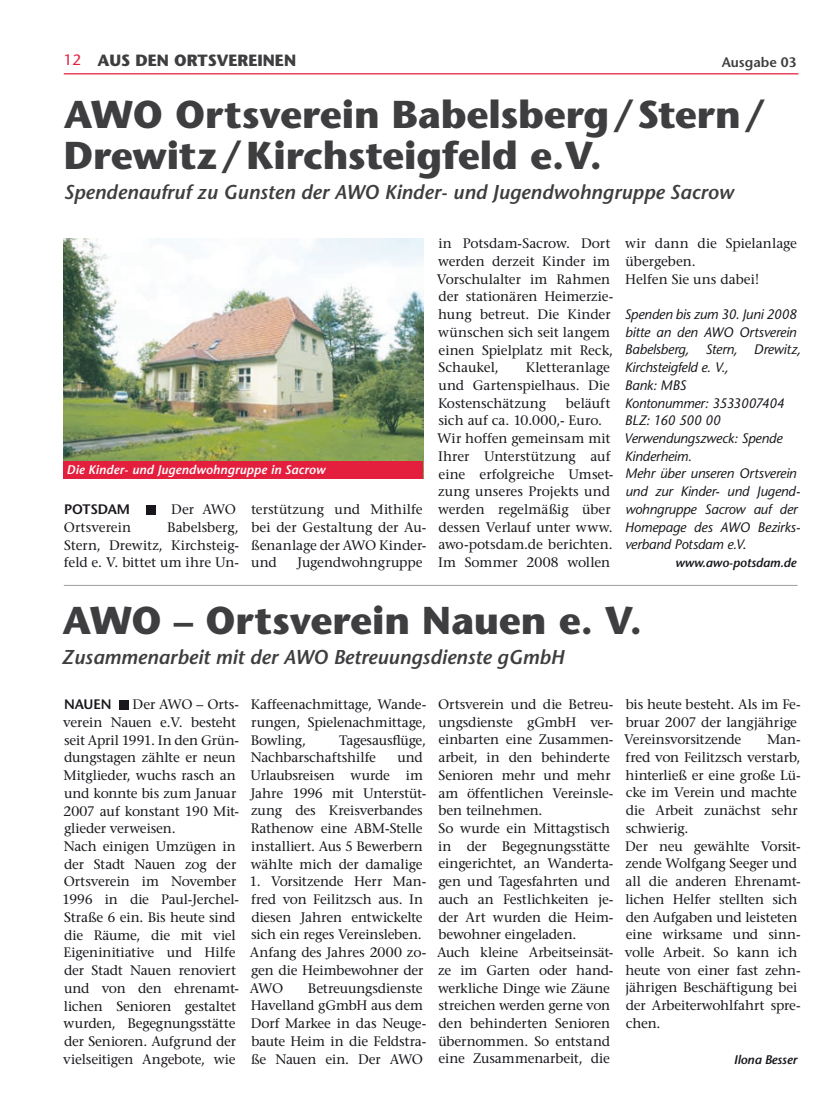
<style>
.page{position:relative;width:833px;height:1117px;background:#fff}
.page>*{position:absolute;margin:0;border:0;box-sizing:border-box;transform-origin:0 0}
.t1{font:700 38.75px/41.2px "Stone Sans";letter-spacing:-.005em;color:#3e3e40}
.t2{font:italic 600 20px "Stone Sans";color:#3e3e40}
.t3{font:700 16.25px "Stone Sans";color:#3e3e40}
.t4{font:13.75px/17.8px "Stone Serif";letter-spacing:-.005em;color:#1a171c}
.t5{font:italic 13.75px/17.8px "Stone Sans";letter-spacing:-.015em;color:#1a171c}
.t6{font:600 13.75px "Stone Sans";letter-spacing:-.015em;color:#1a171c}
.t7{font:600 13.75px "Stone Sans";color:#3e3e40}
.t8{font:italic 600 12.5px "Stone Sans";letter-spacing:.01em;color:#fff}
.t9{font:italic 600 12.5px "Stone Sans";letter-spacing:-.01em;color:#1a171c}
.s1{font-weight:400;font-size:15px;color:#e41f3e}
.s2{font-family:"Stone Serif";font-style:normal}
</style>
<div class="page">
<hr style="left:64px;top:73px;width:734px;height:1px;background:#e41f3e">
<img style="left:64px;top:238px;width:359px;height:223px">
<div style="left:64px;top:461px;width:359px;height:17px;background:#e41f3e"></div>
<div style="left:146px;top:505px;width:9px;height:9px;background:#1a171c"></div>
<div style="left:119px;top:700px;width:10px;height:9px;background:#1a171c"></div>
<hr style="left:64px;top:585px;width:733px;height:1px;background:#9d9ea0">
<p class="t3" style="left:64px;top:50px;width:234px"><span class="s1">12</span> AUS DEN ORTSVEREINEN</p>
<p class="t7" style="left:721px;top:53px;width:76px">Ausgabe 03</p>
<h1 class="t1" style="left:64px;top:93px;width:704px">AWO Ortsverein Babelsberg/Stern/<br>Drewitz/Kirchsteigfeld e.V.</h1>
<h2 class="t2" style="left:64px;top:179px;width:671px">Spendenaufruf zu Gunsten der AWO Kinder- und Jugendwohngruppe Sacrow</h2>
<p class="t4" style="left:625px;top:234px;width:173px">wir dann die Spielanlage übergeben.<br>Helfen Sie uns dabei!</p>
<p class="t5" style="left:624px;top:305px;width:178px">Spenden bis zum 30. Juni 2008 bitte an den AWO Ortsverein<br>Babelsberg, Stern, Drewitz,<br>Kirchsteigfeld e. V.,<br>Bank: MBS<br>Kontonummer: 3533007404<br>BLZ: 160 500 00<br>Verwendungszweck: Spende<br>Kinderheim.<br>Mehr über unseren Ortsverein und zur Kinder- und Jugend&shy;wohngruppe Sacrow auf der<br>Homepage des AWO Bezirks&shy;verband Potsdam e.V<span class="s2">.</span></p>
<p class="t9" style="left:675px;top:555px;width:123px">www.awo-potsdam.de</p>
<h1 class="t1" style="left:63px;top:598px;width:581px">AWO – Ortsverein Nauen e. V.</h1>
<h2 class="t2" style="left:62px;top:644px;width:504px">Zusammenarbeit mit der AWO Betreuungsdienste gGmbH</h2>
<p class="t6" style="left:64px;top:695px;width:49px">NAUEN</p>
<p class="t4" style="left:437px;top:234px;width:178px">in Potsdam-Sacrow. Dort werden derzeit Kinder im<br>Vorschulalter im Rahmen der stationären Heimerzie&shy;hung betreut. Die Kinder wünschen sich seit langem einen Spielplatz mit Reck,<br>Schaukel,</p>
<p class="t4" style="left:438px;top:358px;width:173px;text-align:justify;text-indent:88px">Kletteranlage und Gartenspielhaus. Die Kostenschätzung</p>
<p class="t4" style="left:437px;top:394px;width:178px;text-indent:129px">beläuft sich auf ca. 10.000,- Euro.<br>Wir hoffen gemeinsam mit<br>Ihrer Unterstützung auf eine erfolgreiche Umset&shy;zung unseres Projekts und werden regelmäßig über dessen Verlauf unter www. awo-potsdam.de berichten.<br>Im Sommer 2008 wollen</p>
<p class="t8" style="left:66px;top:462px;width:260px">Die Kinder- und Jugendwohngruppe in Sacrow</p>
<p class="t6" style="left:64px;top:500px;width:68px">POTSDAM</p>
<p class="t4" style="left:171px;top:500px;width:66px">Der AWO</p>
<p class="t4" style="left:64px;top:518px;width:69px">Ortsverein</p>
<p class="t4" style="left:251px;top:500px;width:177px">terstützung und Mithilfe bei der Gestaltung der Au&shy;ßenanlage der AWO Kinder&shy;und</p>
<p class="t4" style="left:64px;top:518px;width:177px;text-align:justify;text-indent:103px">Babelsberg, Stern, Drewitz, Kirchsteig&shy;feld e. V. bittet um ihre Un-</p>
<p class="t4" style="left:297px;top:553px;width:127px">Jugendwohngruppe</p>
<p class="t4" style="left:437px;top:695px;width:178px">Ortsverein und die Betreu&shy;ungsdienste gGmbH ver&shy;einbarten eine Zusammen&shy;arbeit, in den behinderte<br>Senioren mehr und mehr am öffentlichen Vereinsle&shy;ben teilnehmen.<br>So wurde ein Mittagstisch in der Begegnungsstätte eingerichtet, an Wanderta&shy;gen und Tagesfahrten und auch an Festlichkeiten je&shy;der Art wurden die Heim&shy;bewohner eingeladen.<br>Auch kleine Arbeitseinsät&shy;ze im Garten oder hand&shy;werkliche Dinge wie Zäune streichen werden gerne von den behinderten Senioren übernommen. So entstand eine Zusammenarbeit, die</p>
<p class="t4" style="left:624px;top:695px;width:178px">bis heute besteht. Als im Fe&shy;bruar 2007 der langjährige<br>Vereinsvorsitzende</p>
<p class="t4" style="left:62px;top:695px;width:178px;text-indent:70px">Der AWO – Orts&shy;verein Nauen e.V. besteht seit April 1991. In den Grün&shy;dungstagen zählte er neun<br>Mitglieder, wuchs rasch an und konnte bis zum Januar<br>2007 auf konstant 190 Mit&shy;glieder verweisen.<br>Nach einigen Umzügen in der Stadt Nauen zog der<br>Ortsverein im November<br>1996 in die Paul-Jerchel-<br>Straße 6 ein. Bis heute sind die Räume, die mit viel<br>Eigeninitiative und Hilfe der Stadt Nauen renoviert und von den ehrenamt&shy;lichen Senioren gestaltet wurden, Begegnungsstätte der Senioren. Aufgrund der vielseitigen Angebote, wie</p>
<p class="t4" style="left:251px;top:695px;width:177px;text-align:justify">Kaffeenachmittage, Wande&shy;rungen, Spielenachmittage, Bowling,</p>
<p class="t4" style="left:251px;top:730px;width:177px;text-indent:88px">Tagesausflüge,<br>Nachbarschaftshilfe</p>
<p class="t4" style="left:625px;top:730px;width:177px;text-indent:142px">Man&shy;fred von Feilitzsch verstarb, hinterließ er eine große Lü&shy;cke im Verein und machte die Arbeit zunächst sehr schwierig.<br>Der neu gewählte Vorsit&shy;zende Wolfgang Seeger und all die anderen Ehrenamt&shy;lichen Helfer stellten sich den Aufgaben und leisteten eine wirksame und sinn&shy;volle Arbeit. So kann ich heute von einer fast zehn&shy;jährigen Beschäftigung bei der Arbeiterwohlfahrt spre&shy;chen.</p>
<p class="t9" style="left:733px;top:1051px;width:65px">Ilona Besser</p>
<p class="t4" style="left:251px;top:748px;width:177px;text-indent:147px">und<br>Urlaubsreisen wurde im<br>Jahre 1996 mit Unterstüt&shy;zung des Kreisverbandes<br>Rathenow eine ABM-Stelle installiert. Aus 5 Bewerbern wählte mich der damalige</p>
<p class="t4" style="left:249px;top:872px;width:178px">1. Vorsitzende Herr Man&shy;fred von Feilitzsch aus. In diesen Jahren entwickelte sich ein reges Vereinsleben.<br>Anfang des Jahres 2000 zo&shy;gen die Heimbewohner der<br>AWO</p>
<p class="t4" style="left:251px;top:978px;width:177px;text-indent:57px">Betreuungsdienste<br>Havelland gGmbH aus dem<br>Dorf Markee in das Neuge&shy;baute Heim in die Feldstra&shy;ße Nauen ein. Der AWO</p>
</div>
